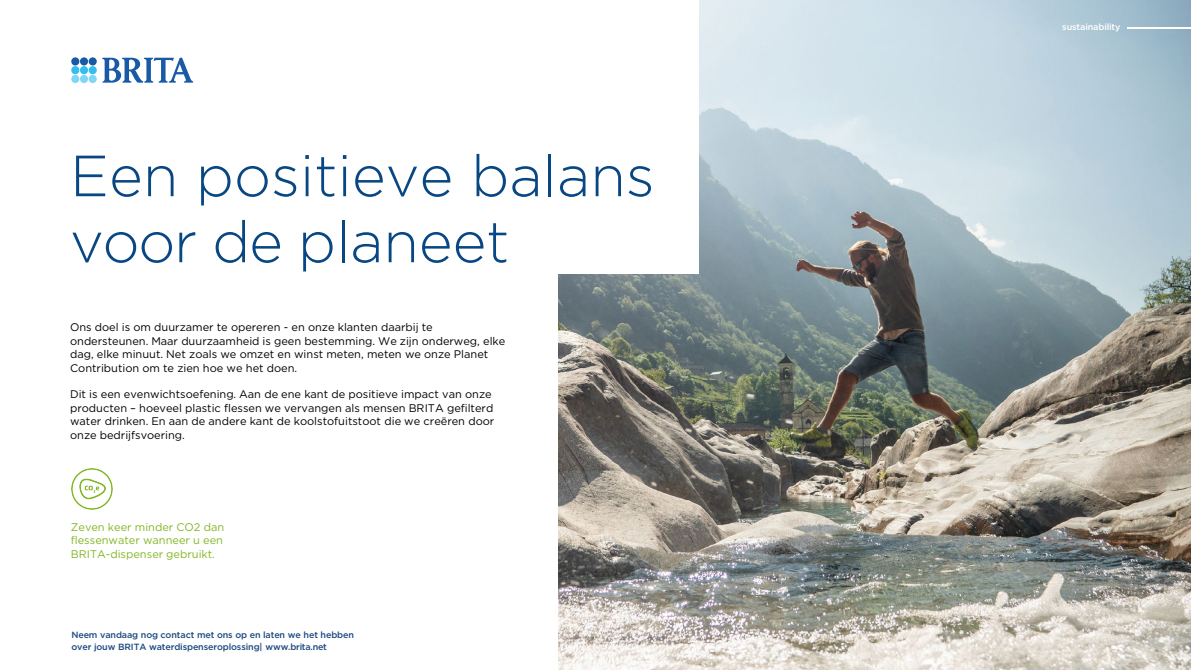
<style>
.page{position:relative;width:1191px;height:670px;background:#fff}
.page>*{position:absolute;margin:0;border:0;box-sizing:border-box;transform-origin:0 0}
.t1{font:300 58px/66px "Gotham";color:#084783}
.t2{font:11px/13.5px "Gotham";color:#000}
.t3{font:11px/13.5px "Gotham";color:#82b624}
.t4{font:500 9px/12px "Gotham";letter-spacing:-.015em;color:#1b497f}
.t5{font:500 9px "Gotham";letter-spacing:-.015em;color:#fff}
</style>
<div class="page">
<img style="left:71px;top:468px;width:41px;height:41px">
<img style="left:558px;top:0;width:633px;height:670px">
<div style="left:488px;top:0;width:211px;height:273px;background:#fff"></div>
<hr style="left:1127px;top:27px;width:63px;height:1px;background:#fff">
<div style="left:89px;top:75px;width:8px;height:8px;background:#7fd6f6;border-radius:50%"></div>
<div style="left:80px;top:75px;width:8px;height:8px;background:#7fd6f6;border-radius:50%"></div>
<div style="left:71px;top:75px;width:8px;height:8px;background:#7fd6f6;border-radius:50%"></div>
<div style="left:89px;top:57px;width:8px;height:9px;background:#195aa6;border-radius:50%"></div>
<div style="left:80px;top:57px;width:8px;height:9px;background:#195aa6;border-radius:50%"></div>
<div style="left:71px;top:57px;width:8px;height:9px;background:#195aa6;border-radius:50%"></div>
<div style="left:89px;top:66px;width:8px;height:8px;background:#33bdf1;border-radius:50%"></div>
<div style="left:80px;top:66px;width:8px;height:8px;background:#33bdf1;border-radius:50%"></div>
<div style="left:71px;top:66px;width:8px;height:8px;background:#33bdf1;border-radius:50%"></div>
<svg style="left:102px;top:58px;width:91px;height:25px"></svg>
<h1 class="t1" style="left:70px;top:141px;width:586px">Een positieve balans voor de planeet</h1>
<p class="t2" style="left:70px;top:320px;width:437px">Ons doel is om duurzamer te opereren - en onze klanten daarbij te ondersteunen. Maar duurzaamheid is geen bestemming. We zijn onderweg, elke dag, elke minuut. Net zoals we omzet en winst meten, meten we onze Planet Contribution om te zien hoe we het doen.</p>
<p class="t2" style="left:70px;top:387px;width:426px">Dit is een evenwichtsoefening. Aan de ene kant de positieve impact van onze producten – hoeveel plastic flessen we vervangen als mensen BRITA gefilterd water drinken. En aan de andere kant de koolstofuitstoot die we creëren door onze bedrijfsvoering.</p>
<p class="t3" style="left:71px;top:520px;width:155px">Zeven keer minder CO2 dan flessenwater wanneer u een<br>BRITA-dispenser gebruikt.</p>
<p class="t4" style="left:71px;top:628px;width:284px">Neem vandaag nog contact met ons op en laten we het hebben over jouw BRITA waterdispenseroplossing| www.brita.net</p>
<p class="t5" style="left:1062px;top:21px;width:60px">sustainability</p>
</div>
